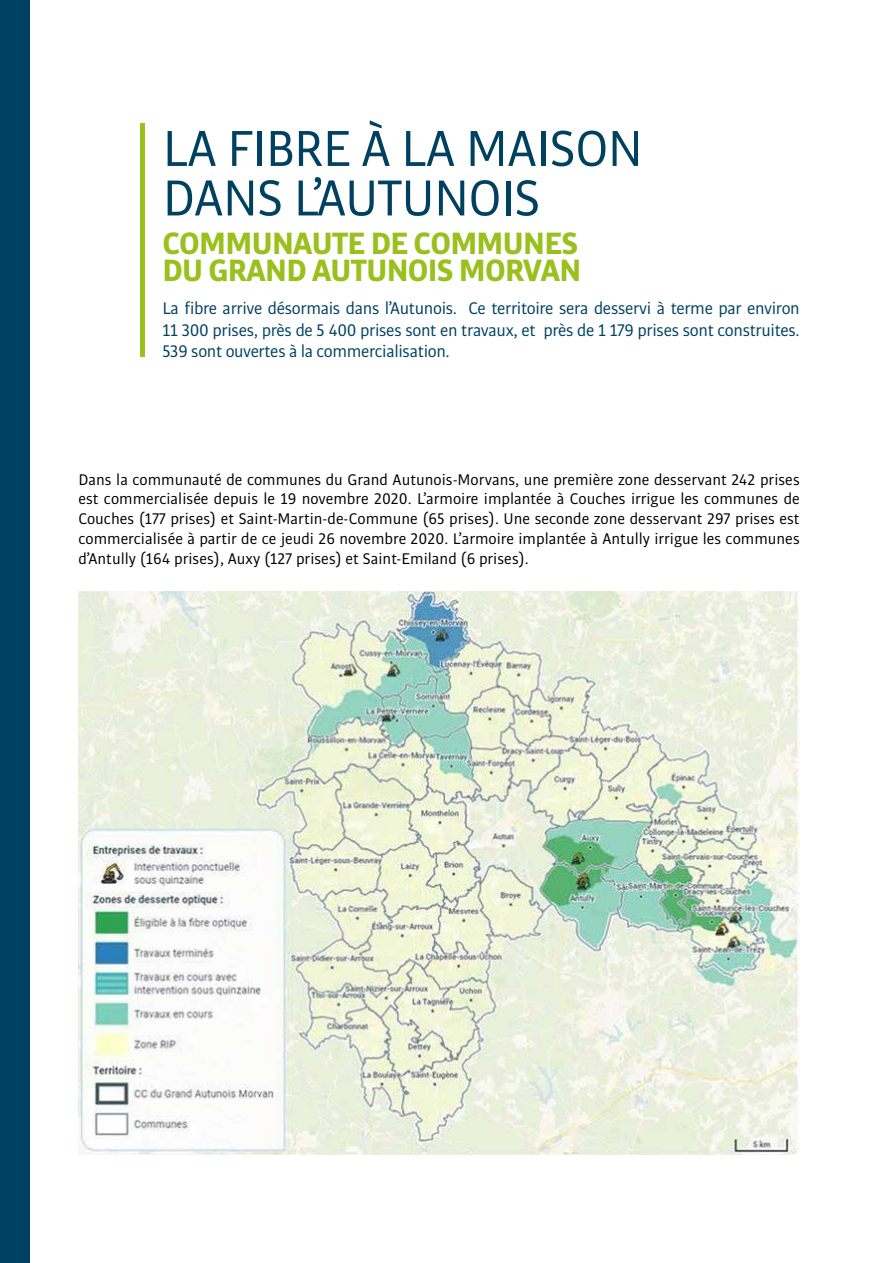
<style>
.page{position:relative;width:893px;height:1263px;background:#fff}
.page>*{position:absolute;margin:0;border:0;box-sizing:border-box;transform-origin:0 0}
.t1{font:54px/49.5px "Bulo";letter-spacing:-.02em;color:#004161}
.t2{font:700 33px/27px "Bulo";letter-spacing:-.02em;color:#9bbf1d}
.t3{font:18px/21.6px "Bulo";letter-spacing:-.02em;color:#004161;text-align:justify}
.t4{font:16.5px/19.8px "Bulo";color:#000;text-align:justify}
</style>
<div class="page">
<hr style="left:141px;top:123px;width:4px;height:234px;background:#9bbf1d">
<div style="left:0;top:0;width:30px;height:1263px;background:#004161"></div>
<img style="left:78px;top:592px;width:722px;height:562px">
<h1 class="t1" style="left:162px;top:122px;width:482px">LA FIBRE À LA MAISON<br>DANS L’AUTUNOIS</h1>
<h2 class="t2" style="left:162px;top:229px;width:421px">COMMUNAUTE DE COMMUNES<br>DU GRAND AUTUNOIS MORVAN</h2>
<p class="t3" style="left:162px;top:297px;width:639px">La fibre arrive désormais dans l’Autunois. Ce territoire sera desservi à terme par environ 11 300 prises, près de 5 400 prises sont en travaux, et près de 1 179 prises sont construites.<br>539 sont ouvertes à la commercialisation.</p>
<p class="t4" style="left:78px;top:469px;width:723px">Dans la communauté de communes du Grand Autunois-Morvans, une première zone desservant 242 prises est commercialisée depuis le 19 novembre 2020. L’armoire implantée à Couches irrigue les communes de Couches (177 prises) et Saint-Martin-de-Commune (65 prises). Une seconde zone desservant 297 prises est commercialisée à partir de ce jeudi 26 novembre 2020. L’armoire implantée à Antully irrigue les communes d’Antully (164 prises), Auxy (127 prises) et Saint-Emiland (6 prises).</p>
</div>
